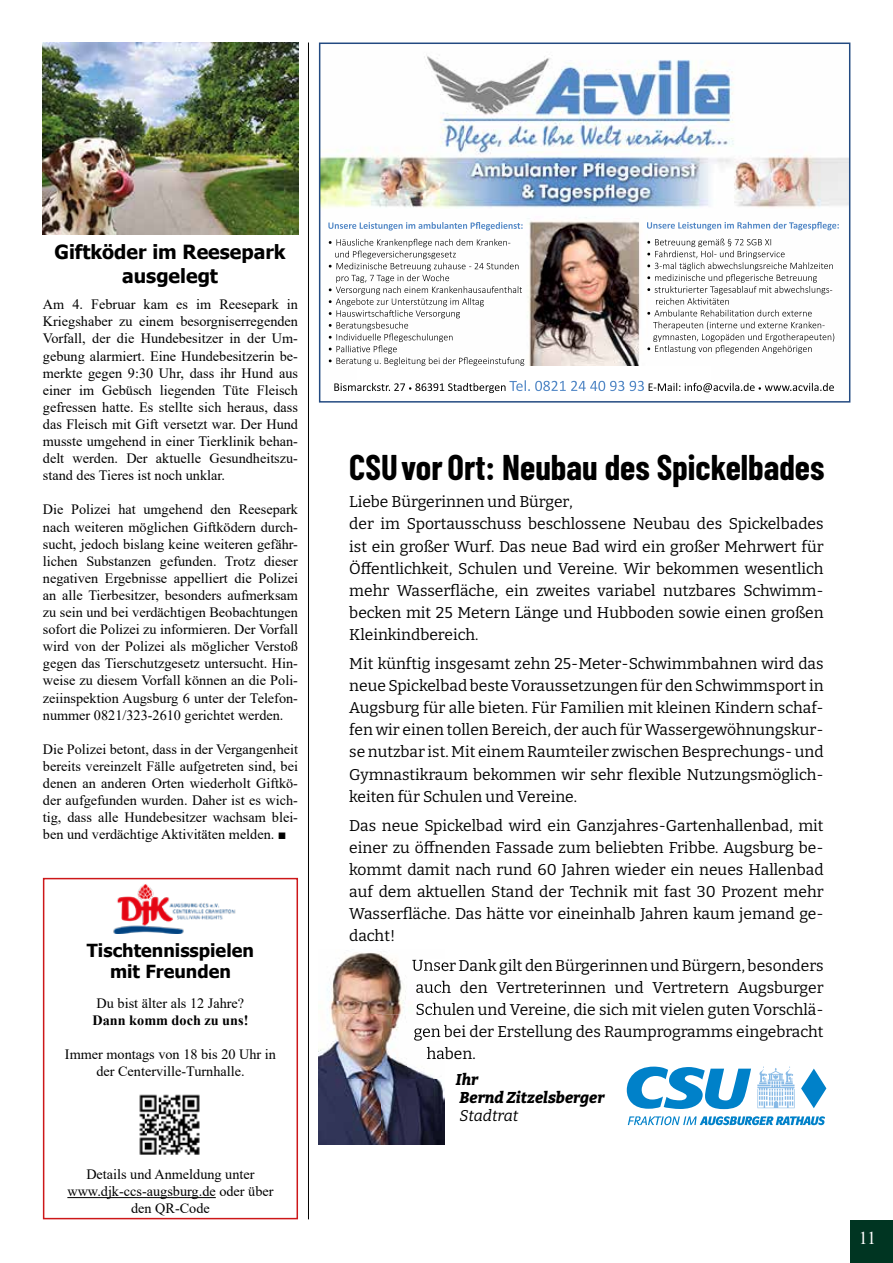
<style>
.page{position:relative;width:893px;height:1263px;background:#fff}
.page>*{position:absolute;margin:0;border:0;box-sizing:border-box;transform-origin:0 0}
.t1{font:700 34.95px "Barlow Condensed";color:#000}
.t2{font:700 19.5px/23.4px "Tahoma";color:#000;text-align:center}
.t3{font:700 18px/21.6px "Tahoma";color:#000;text-align:center}
.t4{font:18px "Times New Roman";color:#fff}
.t5{font:15.6px/22px "Bitter";color:#000;text-align:justify}
.t6{font:italic 800 15.6px/18.1px "Bitter";color:#000}
.t7{font:italic 15.6px "Bitter";color:#000}
.t8{font:14.25px/17.1px "Times New Roman";color:#000;text-align:justify}
.t9{font:700 14.25px "Times New Roman";color:#000}
</style>
<div class="page">
<hr style="left:67px;top:1197px;width:149px;height:1px;background:#000">
<div style="left:43px;top:878px;width:255px;height:341px;border:2px solid #cd1719"></div>
<div style="left:850px;top:1221px;width:43px;height:42px;background:#003522"></div>
<img style="left:322px;top:56px;width:525px;height:153px">
<img style="left:328px;top:217px;width:511px;height:175px">
<img style="left:357px;top:366px;width:354px;height:27px">
<div style="left:319px;top:43px;width:531px;height:360px;border:2px solid #234a81"></div>
<hr style="left:308px;top:43px;width:1px;height:1176px;background:#000">
<svg style="left:801px;top:1068px;width:25px;height:40px"></svg>
<svg style="left:627px;top:1066px;width:124px;height:43px"></svg>
<svg style="left:757px;top:1066px;width:38px;height:42px"></svg>
<svg style="left:628px;top:1116px;width:197px;height:9px"></svg>
<img style="left:319px;top:952px;width:125px;height:193px">
<img style="left:412px;top:960px;width:32px;height:11px">
<img style="left:416px;top:981px;width:28px;height:15px">
<img style="left:417px;top:1003px;width:27px;height:15px">
<img style="left:414px;top:1025px;width:30px;height:15px">
<img style="left:427px;top:1047px;width:17px;height:12px">
<img style="left:139px;top:1094px;width:61px;height:61px">
<img style="left:113px;top:884px;width:123px;height:49px">
<img style="left:43px;top:43px;width:255px;height:191px">
<h2 class="t2" style="left:55px;top:241px;width:233px">Giftköder im Reesepark ausgelegt</h2>
<p class="t8" style="left:43px;top:295px;width:257px">Am 4. Februar kam es im Reesepark in Kriegshaber zu einem besorgniserregenden Vorfall, der die Hundebesitzer in der Um&shy;gebung alarmiert. Eine Hundebesitzerin be&shy;merkte gegen 9:30 Uhr, dass ihr Hund aus einer im Gebüsch liegenden Tüte Fleisch gefressen hatte. Es stellte sich heraus, dass das Fleisch mit Gift versetzt war. Der Hund musste umgehend in einer Tierklinik behan&shy;delt werden. Der aktuelle Gesundheitszu&shy;stand des Tieres ist noch unklar.</p>
<p class="t8" style="left:43px;top:501px;width:257px">Die Polizei hat umgehend den Reesepark nach weiteren möglichen Giftködern durch&shy;sucht, jedoch bislang keine weiteren gefähr&shy;lichen Substanzen gefunden. Trotz dieser negativen Ergebnisse appelliert die Polizei an alle Tierbesitzer, besonders aufmerksam zu sein und bei verdächtigen Beobachtungen sofort die Polizei zu informieren. Der Vorfall wird von der Polizei als möglicher Verstoß gegen das Tierschutzgesetz untersucht. Hin&shy;weise zu diesem Vorfall können an die Poli&shy;zeiinspektion Augsburg 6 unter der Telefon&shy;nummer 0821/323-2610 gerichtet werden.</p>
<p class="t8" style="left:43px;top:740px;width:257px">Die Polizei betont, dass in der Vergangenheit bereits vereinzelt Fälle aufgetreten sind, bei denen an anderen Orten wiederholt Giftkö&shy;der aufgefunden wurden. Daher ist es wich&shy;tig, dass alle Hundebesitzer wachsam blei&shy;ben und verdächtige Aktivitäten melden. ■</p>
<p class="t3" style="left:87px;top:940px;width:169px">Tischtennisspielen mit Freunden</p>
<p class="t8" style="left:97px;top:994px;width:149px">Du bist älter als 12 Jahre?</p>
<p class="t9" style="left:92px;top:1010px;width:157px">Dann komm doch zu uns!</p>
<p class="t8" style="left:65px;top:1045px;width:212px;text-align:center">Immer montags von 18 bis 20 Uhr in der Centerville-Turnhalle.</p>
<p class="t8" style="left:67px;top:1165px;width:208px;text-align:center">Details und Anmeldung unter www.djk-ccs-augsburg.de oder über den QR-Code</p>
<h1 class="t1" style="left:349px;top:443px;width:477px">CSU vor Ort: Neubau des Spickelbades</h1>
<p class="t5" style="left:349px;top:491px;width:476px;text-align:left">Liebe Bürgerinnen und Bürger,<br>der im Sportausschuss beschlossene Neubau des Spickelbades ist ein großer Wurf. Das neue Bad wird ein großer Mehrwert für Öffentlichkeit, Schulen und Vereine. Wir bekommen wesentlich mehr Wasserfläche, ein zweites variabel nutzbares Schwimm&shy;becken mit 25 Metern Länge und Hubboden sowie einen großen Kleinkindbereich.</p>
<p class="t5" style="left:349px;top:652px;width:476px">Mit künftig insgesamt zehn 25-Meter-Schwimmbahnen wird das neue Spickelbad beste Voraussetzungen für den Schwimmsport in Augsburg für alle bieten. Für Familien mit kleinen Kindern schaf&shy;fen wir einen tollen Bereich, der auch für Wassergewöhnungskur&shy;se nutzbar ist. Mit einem Raumteiler zwischen Besprechungs- und Gymnastikraum bekommen wir sehr flexible Nutzungsmöglich&shy;keiten für Schulen und Vereine.</p>
<p class="t5" style="left:349px;top:814px;width:476px">Das neue Spickelbad wird ein Ganzjahres-Gartenhallenbad, mit einer zu öffnenden Fassade zum beliebten Fribbe. Augsburg be&shy;kommt damit nach rund 60 Jahren wieder ein neues Hallenbad auf dem aktuellen Stand der Technik mit fast 30 Prozent mehr Wasserfläche. Das hätte vor eineinhalb Jahren kaum jemand ge&shy;dacht!</p>
<p class="t5" style="left:412px;top:954px;width:413px">Unser Dank gilt den Bürgerinnen und Bürgern, besonders</p>
<p class="t5" style="left:415px;top:976px;width:410px">auch den Vertreterinnen und Vertretern Augsburger</p>
<p class="t5" style="left:415px;top:998px;width:410px">Schulen und Vereine, die sich mit vielen guten Vorschlä-</p>
<p class="t5" style="left:414px;top:1020px;width:411px">gen bei der Erstellung des Raumprogramms eingebracht</p>
<p class="t5" style="left:426px;top:1042px;width:51px">haben.</p>
<p class="t6" style="left:456px;top:1070px;width:150px">Ihr<br>Bernd Zitzelsberger</p>
<p class="t7" style="left:460px;top:1105px;width:60px">Stadtrat</p>
<p class="t4" style="left:859px;top:1225px;width:19px">11</p>
</div>
